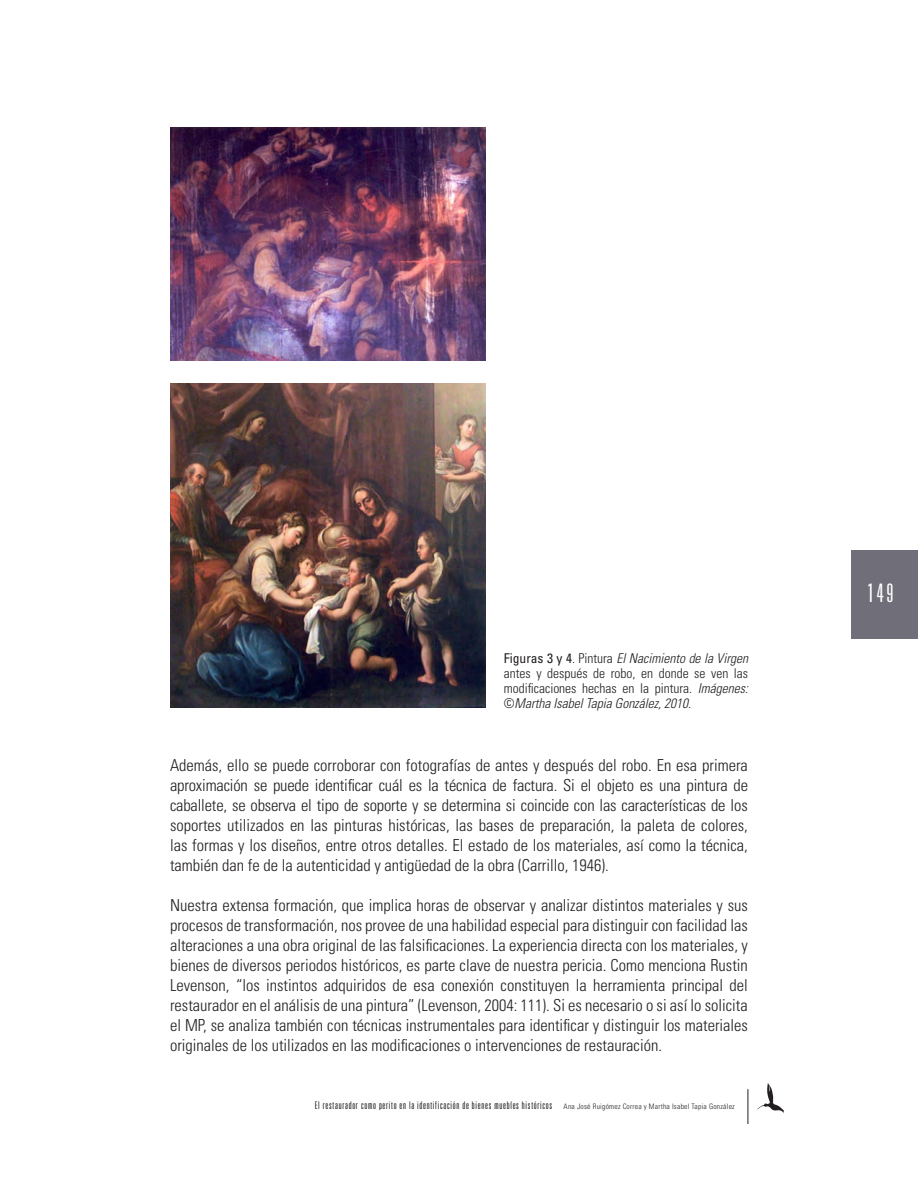
<style>
.page{position:relative;width:918px;height:1188px;background:#fff}
.page>*{position:absolute;margin:0;border:0;box-sizing:border-box;transform-origin:0 0}
.t1{font:300 ultra-condensed 25.5px "Univers LT Std";color:#fff}
.Normal_wrd_96{font:300 condensed 16.5px/20px "Univers LT Std";color:#231f20;text-align:justify}
.Normal_wrd_96-2{font:300 condensed 13.5px/15px "Univers LT Std";color:#231f20;text-align:justify}
.t2{font:300 ultra-condensed 10.5px "Univers LT Std";letter-spacing:.07em;color:#231f20}
.s1{font-weight:400}
.s2{font-style:italic}
.s3{font-stretch:condensed;font-size:7.5px}
</style>
<div class="page">
<hr style="left:748px;top:1089px;width:1px;height:35px;background:#231f20">
<div style="left:851px;top:550px;width:67px;height:88px;background:#706e79"></div>
<svg style="left:757px;top:1082px;width:27px;height:32px"></svg>
<img style="left:170px;top:128px;width:315px;height:233px">
<img style="left:170px;top:384px;width:315px;height:323px">
<p class="Normal_wrd_96-2" style="left:504px;top:651px;width:246px"><span class="s1">Figuras 3 y 4</span>. Pintura <span class="s2">El Nacimiento de la Virgen </span>antes y después de robo, en donde se ven las modificaciones hechas en la pintura. <span class="s2">Imágenes: </span>©<span class="s2">Martha Isabel Tapia González, 2010.</span></p>
<p class="Normal_wrd_96" style="left:170px;top:756px;width:579px">Además, ello se puede corroborar con fotografías de antes y después del robo. En esa primera aproximación se puede identificar cuál es la técnica de factura. Si el objeto es una pintura de caballete, se observa el tipo de soporte y se determina si coincide con las características de los soportes utilizados en las pinturas históricas, las bases de preparación, la paleta de colores, las formas y los diseños, entre otros detalles. El estado de los materiales, así como la técnica, también dan fe de la autenticidad y antigüedad de la obra (Carrillo, 1946).</p>
<p class="Normal_wrd_96" style="left:170px;top:895px;width:579px">Nuestra extensa formación, que implica horas de observar y analizar distintos materiales y sus procesos de transformación, nos provee de una habilidad especial para distinguir con facilidad las alteraciones a una obra original de las falsificaciones. La experiencia directa con los materiales, y bienes de diversos periodos históricos, es parte clave de nuestra pericia. Como menciona Rustin Levenson, “los instintos adquiridos de esa conexión constituyen la herramienta principal del restaurador en el análisis de una pintura” (Levenson, 2004: 111). Si es necesario o si así lo solicita el MP, se analiza también con técnicas instrumentales para identificar y distinguir los materiales originales de los utilizados en las modificaciones o intervenciones de restauración.</p>
<p class="t2" style="left:315px;top:1100px;width:421px">El restaurador como perito en la identificación de bienes muebles históricos <span class="s3">Ana José Ruigómez Correa y Martha Isabel Tapia González</span></p>
<h1 class="t1" style="left:867px;top:579px;width:28px">149</h1>
</div>
